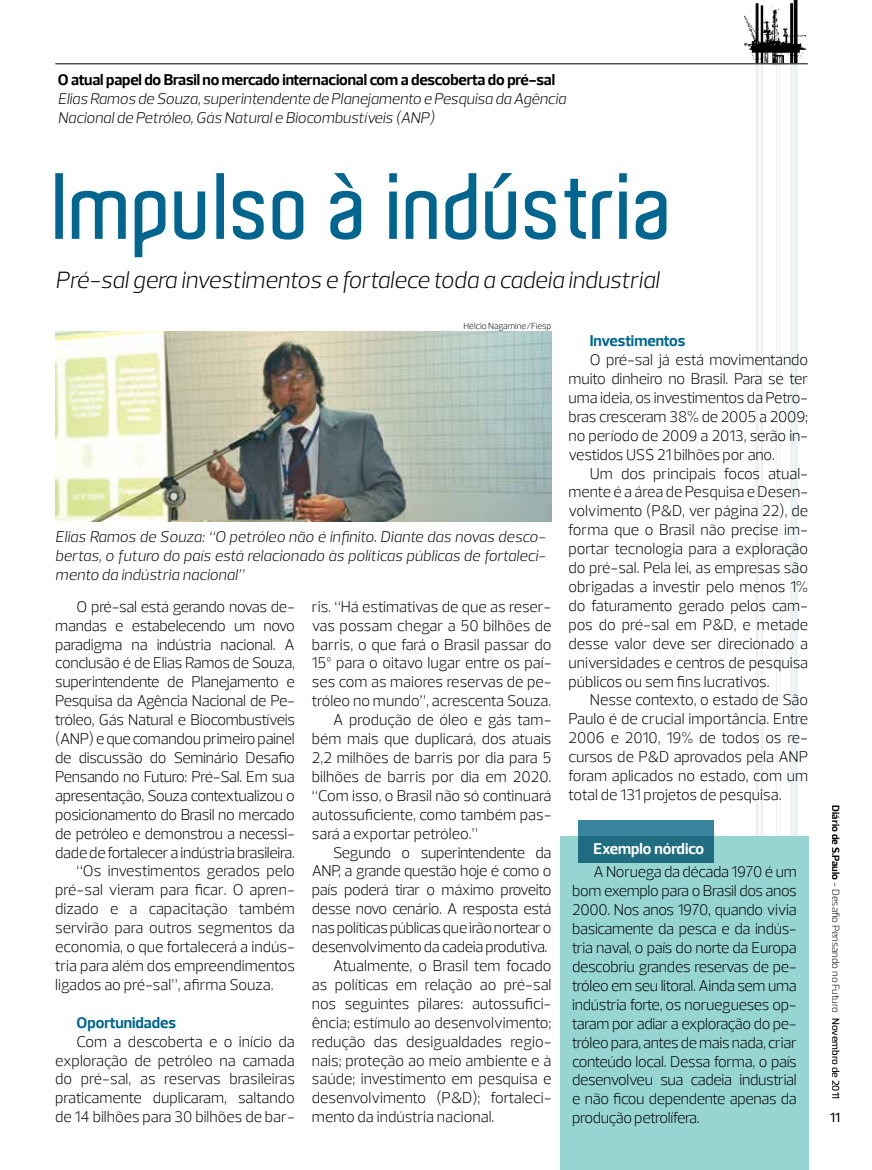
<style>
.page{position:relative;width:872px;height:1170px;background:#fff}
.page>*{position:absolute;margin:0;border:0;box-sizing:border-box;transform-origin:0 0}
.t1{font:600 90.6px "Aldo";color:#006690}
.t2{font:italic 300 24px "Prelo";letter-spacing:-.01em;color:#000}
.t3{font:300 15.75px/18.9px "Prelo";letter-spacing:-.02em;color:#000;text-align:justify}
.t4{font:300 15.75px "Prelo";color:#000}
.t5{font:italic 300 15.75px/18.9px "Prelo";letter-spacing:-.01em;color:#000;text-align:justify}
.t6{font:700 15.75px "Prelo";letter-spacing:-.01em;color:#000}
.t7{font:700 15.75px "Prelo";color:#006690}
.t8{font:700 15.75px "Prelo";color:#fff}
.t9{font:500 13.5px "Prelo";color:#000}
.t10{font:300 10.5px "Prelo";color:#000}
.t11{font:300 9px "Prelo";color:#000}
.s1{font-weight:700}
.s2{font-weight:500}
</style>
<div class="page">
<img style="left:740px;top:0;width:68px;height:65px">
<svg style="left:749px;top:64px;width:58px;height:772px"></svg>
<img style="left:55px;top:332px;width:496px;height:189px">
<div style="left:560px;top:836px;width:249px;height:333px;background:#96d5d2"></div>
<svg style="left:578px;top:820px;width:135px;height:42px;background:#29758c"></svg>
<hr style="left:55px;top:63px;width:752px;height:1px;background:#000">
<p class="t6" style="left:58px;top:70px;width:499px">O atual papel do Brasil no mercado internacional com a descoberta do pré-sal</p>
<p class="t5" style="left:58px;top:90px;width:510px">Elias Ramos de Souza, superintendente de Planejamento e Pesquisa da Agência<br>Nacional de Petróleo, Gás Natural e Biocombustíveis (ANP)</p>
<h1 class="t1" style="left:55px;top:156px;width:621px">Impulso à indústria</h1>
<h2 class="t2" style="left:55px;top:265px;width:605px">Pré-sal gera investimentos e fortalece toda a cadeia industrial</h2>
<p class="t11" style="left:463px;top:320px;width:89px">Hélcio Nagamine/Fiesp</p>
<p class="t5" style="left:55px;top:527px;width:492px">Elias Ramos de Souza: “O petróleo não é infinito. Diante das novas desco&shy;bertas, o futuro do país está relacionado às políticas públicas de fortaleci&shy;mento da indústria nacional”</p>
<p class="t3" style="left:77px;top:597px;width:220px">O pré-sal está gerando novas de-</p>
<p class="t3" style="left:55px;top:616px;width:241px">mandas e estabelecendo um novo</p>
<p class="t3" style="left:55px;top:634px;width:241px">paradigma na indústria nacional. A</p>
<p class="t3" style="left:55px;top:653px;width:241px">conclusão é de Elias Ramos de Souza,</p>
<p class="t3" style="left:55px;top:672px;width:241px">superintendente de Planejamento e</p>
<p class="t3" style="left:55px;top:691px;width:241px">Pesquisa da Agência Nacional de Pe-</p>
<p class="t3" style="left:55px;top:710px;width:241px">tróleo, Gás Natural e Biocombustíveis</p>
<p class="t3" style="left:55px;top:729px;width:241px">(ANP) e que comandou primeiro painel</p>
<p class="t3" style="left:55px;top:748px;width:241px">de discussão do Seminário Desafio</p>
<p class="t3" style="left:55px;top:767px;width:241px">Pensando no Futuro: Pré-Sal. Em sua</p>
<p class="t3" style="left:55px;top:786px;width:241px">apresentação, Souza contextualizou o</p>
<p class="t3" style="left:55px;top:805px;width:241px">posicionamento do Brasil no mercado</p>
<p class="t3" style="left:55px;top:823px;width:241px">de petróleo e demonstrou a necessi-</p>
<p class="t3" style="left:55px;top:842px;width:241px">dade de fortalecer a indústria brasileira.</p>
<p class="t4" style="left:77px;top:861px;width:220px">“Os investimentos gerados pelo</p>
<p class="t4" style="left:55px;top:880px;width:241px">pré-sal vieram para ficar. O apren-</p>
<p class="t4" style="left:55px;top:899px;width:241px">dizado e a capacitação também</p>
<p class="t4" style="left:55px;top:918px;width:241px">servirão para outros segmentos da</p>
<p class="t4" style="left:55px;top:937px;width:241px">economia, o que fortalecerá a indús-</p>
<p class="t4" style="left:55px;top:955px;width:241px">tria para além dos empreendimentos</p>
<p class="t4" style="left:55px;top:974px;width:220px">ligados ao pré-sal”, afirma Souza.</p>
<p class="t7" style="left:77px;top:1012px;width:101px">Oportunidades</p>
<p class="t3" style="left:55px;top:1031px;width:241px;text-indent:21px">Com a descoberta e o início da exploração de petróleo na camada do pré-sal, as reservas brasileiras praticamente duplicaram, saltando de 14 bilhões para 30 bilhões de bar-</p>
<p class="t4" style="left:312px;top:596px;width:241px">ris. “Há estimativas de que as reser-</p>
<p class="t4" style="left:312px;top:615px;width:241px">vas possam chegar a 50 bilhões de</p>
<p class="t4" style="left:312px;top:634px;width:241px">barris, o que fará o Brasil passar do</p>
<p class="t4" style="left:312px;top:653px;width:241px">15º para o oitavo lugar entre os paí-</p>
<p class="t4" style="left:312px;top:672px;width:241px">ses com as maiores reservas de pe-</p>
<p class="t4" style="left:312px;top:691px;width:241px">tróleo no mundo”, acrescenta Souza.</p>
<p class="t4" style="left:333px;top:710px;width:220px">A produção de óleo e gás tam-</p>
<p class="t4" style="left:312px;top:729px;width:241px">bém mais que duplicará, dos atuais</p>
<p class="t4" style="left:312px;top:748px;width:241px">2,2 milhões de barris por dia para 5</p>
<p class="t4" style="left:312px;top:766px;width:241px">bilhões de barris por dia em 2020.</p>
<p class="t4" style="left:312px;top:785px;width:241px">“Com isso, o Brasil não só continuará</p>
<p class="t4" style="left:312px;top:804px;width:241px">autossuficiente, como também pas-</p>
<p class="t4" style="left:312px;top:823px;width:168px">sará a exportar petróleo.”</p>
<p class="t3" style="left:333px;top:842px;width:220px">Segundo o superintendente da</p>
<p class="t3" style="left:312px;top:861px;width:241px">ANP, a grande questão hoje é como o</p>
<p class="t3" style="left:312px;top:880px;width:241px">país poderá tirar o máximo proveito</p>
<p class="t3" style="left:312px;top:899px;width:241px">desse novo cenário. A resposta está</p>
<p class="t3" style="left:312px;top:918px;width:241px">nas políticas públicas que irão nortear o</p>
<p class="t3" style="left:312px;top:937px;width:237px">desenvolvimento da cadeia produtiva.</p>
<p class="t4" style="left:333px;top:955px;width:220px">Atualmente, o Brasil tem focado</p>
<p class="t4" style="left:312px;top:974px;width:241px">as políticas em relação ao pré-sal</p>
<p class="t4" style="left:312px;top:993px;width:241px">nos seguintes pilares: autossufici-</p>
<p class="t4" style="left:312px;top:1012px;width:241px">ência; estímulo ao desenvolvimento;</p>
<p class="t4" style="left:312px;top:1031px;width:241px">redução das desigualdades regio-</p>
<p class="t4" style="left:312px;top:1050px;width:241px">nais; proteção ao meio ambiente e à</p>
<p class="t4" style="left:312px;top:1069px;width:241px">saúde; investimento em pesquisa e</p>
<p class="t4" style="left:312px;top:1088px;width:241px">desenvolvimento (P&amp;D); fortaleci-</p>
<p class="t4" style="left:312px;top:1107px;width:184px">mento da indústria nacional.</p>
<p class="t7" style="left:590px;top:331px;width:97px">Investimentos</p>
<p class="t3" style="left:568px;top:350px;width:241px;text-indent:21px">O pré-sal já está movimentando muito dinheiro no Brasil. Para se ter uma ideia, os investimentos da Petro&shy;bras cresceram 38% de 2005 a 2009; no período de 2009 a 2013, serão in&shy;vestidos US$ 21 bilhões por ano.</p>
<p class="t3" style="left:568px;top:464px;width:241px;text-indent:21px">Um dos principais focos atual&shy;mente é a área de Pesquisa e Desen&shy;volvimento (P&amp;D, ver página 22), de forma que o Brasil não precise im&shy;portar tecnologia para a exploração do pré-sal. Pela lei, as empresas são obrigadas a investir pelo menos 1% do faturamento gerado pelos cam&shy;pos do pré-sal em P&amp;D, e metade desse valor deve ser direcionado a universidades e centros de pesquisa públicos ou sem fins lucrativos.</p>
<p class="t3" style="left:568px;top:690px;width:241px;text-indent:21px">Nesse contexto, o estado de São Paulo é de crucial importância. Entre 2006 e 2010, 19% de todos os re&shy;cursos de P&amp;D aprovados pela ANP foram aplicados no estado, com um total de 131 projetos de pesquisa.</p>
<p class="t8" style="left:593px;top:839px;width:112px">Exemplo nórdico</p>
<p class="t3" style="left:572px;top:862px;width:226px;text-indent:21px">A Noruega da década 1970 é um bom exemplo para o Brasil dos anos 2000. Nos anos 1970, quando vivia basicamente da pesca e da indús&shy;tria naval, o país do norte da Europa descobriu grandes reservas de pe&shy;tróleo em seu litoral. Ainda sem uma indústria forte, os noruegueses op&shy;taram por adiar a exploração do pe&shy;tróleo para, antes de mais nada, criar conteúdo local. Dessa forma, o país desenvolveu sua cadeia industrial e não ficou dependente apenas da produção petrolífera.</p>
<p class="t10" style="left:842px;top:805px;width:295px;rotate:90deg"><span class="s1">Diário de S.Paulo</span> - Desafio Pensando no Futuro <span class="s2">Novembro de 2011</span></p>
<p class="t9" style="left:830px;top:1108px;width:11px">11</p>
</div>
